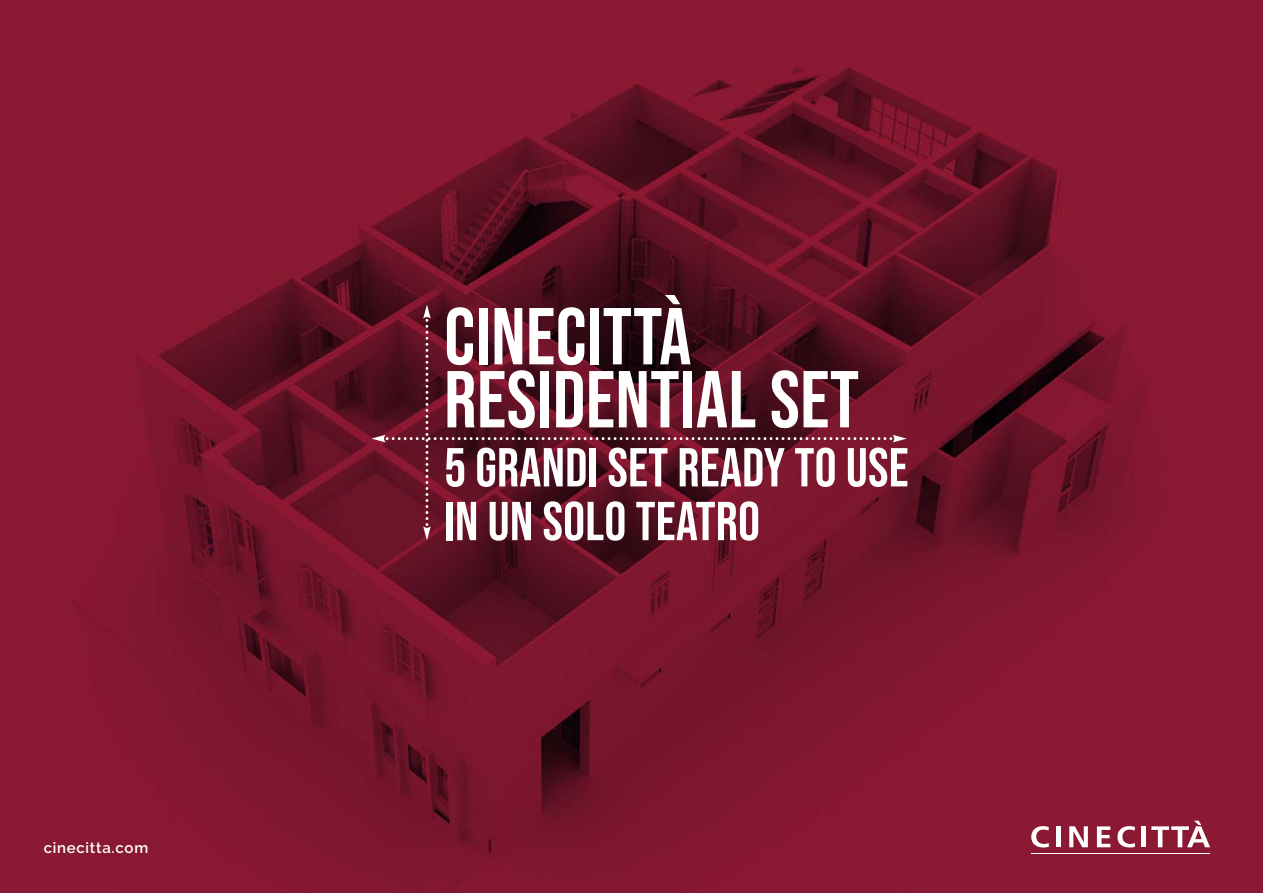
<style>
.page{position:relative;width:1263px;height:893px;background:#fff}
.page>*{position:absolute;margin:0;border:0;box-sizing:border-box;transform-origin:0 0}
.t1{font:80.4px/63px "Bebas Neue";letter-spacing:.005em;color:#fff}
.t2{font:54.75px/53.7px "Bebas Neue";letter-spacing:.005em;color:#fff}
.t3{font:600 15px "Raleway";letter-spacing:.05em;color:#fff}
</style>
<div class="page">
<img style="left:0;top:0;width:1263px;height:893px">
<hr style="left:1031px;top:853px;width:178px;height:1px;background:#fff">
<svg style="left:1031px;top:826px;width:18px;height:21px"></svg>
<div style="left:1056px;top:826px;width:5px;height:21px;background:#fff"></div>
<svg style="left:1069px;top:826px;width:19px;height:21px"></svg>
<svg style="left:1097px;top:826px;width:13px;height:21px"></svg>
<svg style="left:1117px;top:826px;width:18px;height:21px"></svg>
<div style="left:1141px;top:826px;width:5px;height:21px;background:#fff"></div>
<svg style="left:1151px;top:821px;width:59px;height:26px"></svg>
<svg style="left:371px;top:305px;width:536px;height:235px"></svg>
<p class="t3" style="left:44px;top:839px;width:106px">cinecitta.com</p>
<h1 class="t1" style="left:444px;top:305px;width:416px">CINECITTÀ<br>RESIDENTIAL SET</h1>
<p class="t2" style="left:444px;top:441px;width:466px">5 GRANDI SET READY TO USE<br>IN UN SOLO TEATRO</p>
</div>
